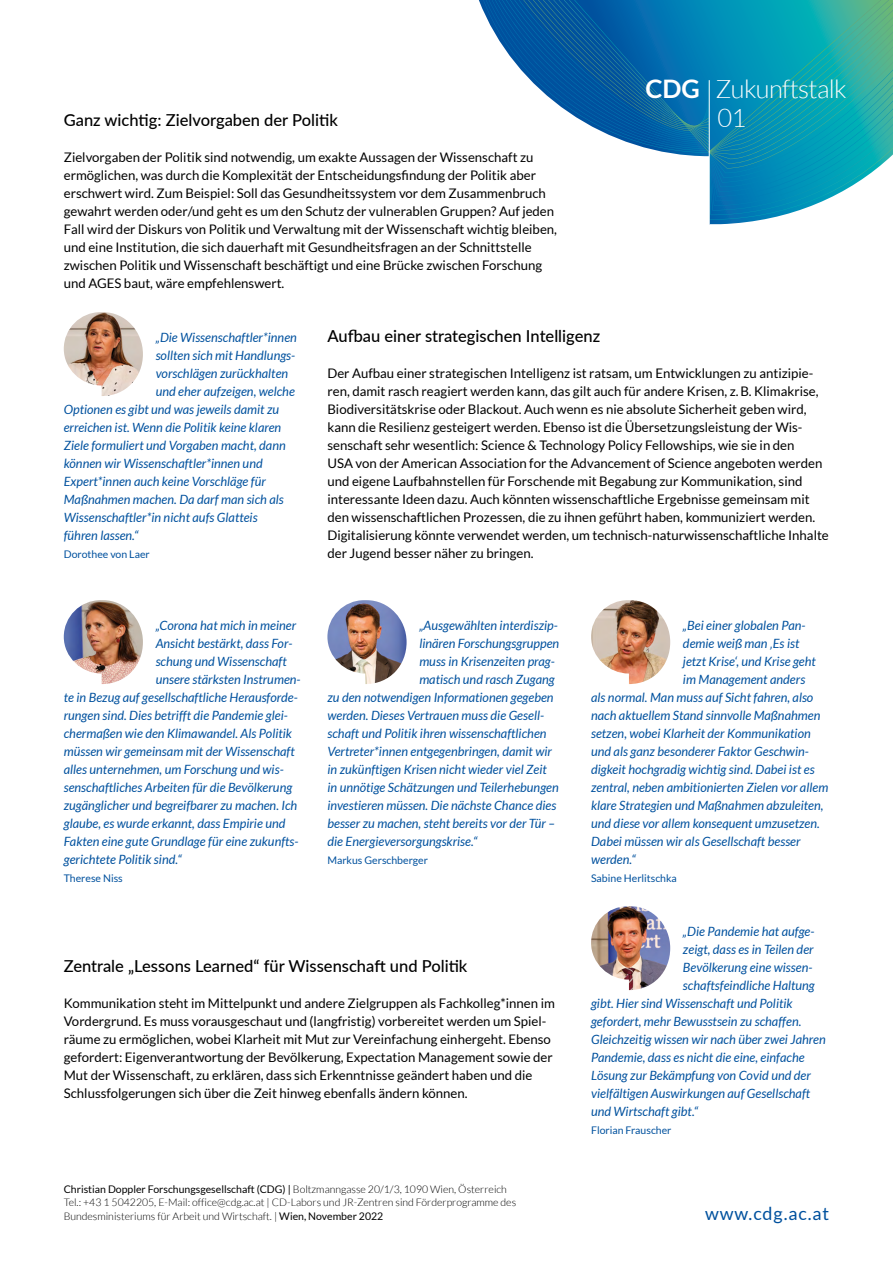
<style>
.page{position:relative;width:893px;height:1263px;background:#fff}
.page>*{position:absolute;margin:0;border:0;box-sizing:border-box;transform-origin:0 0}
.t1{font:300 25.5px/28.5px "Lato";letter-spacing:-.025em;color:#fff}
.t2{font:18px "Lato";letter-spacing:.05em;color:#00519e}
.t3{font:500 16.5px "Lato";color:#000}
.t4{font:13.2px/18px "Lato";color:#000}
.t5{font:italic 12.75px "Lato";color:#00519e}
.t6{font:300 10.5px/13.5px "Lato";color:#000}
.t7{font:10.5px "Lato";color:#00519e}
.s1{font-weight:700}
.s2{font-weight:400}
</style>
<div class="page">
<svg style="left:483px;top:0;width:300px;height:220px"></svg>
<svg style="left:486px;top:0;width:314px;height:215px"></svg>
<svg style="left:489px;top:0;width:322px;height:210px"></svg>
<svg style="left:492px;top:0;width:331px;height:206px"></svg>
<svg style="left:495px;top:0;width:339px;height:201px"></svg>
<svg style="left:498px;top:0;width:343px;height:196px"></svg>
<svg style="left:502px;top:0;width:348px;height:192px"></svg>
<svg style="left:506px;top:0;width:352px;height:187px"></svg>
<svg style="left:510px;top:0;width:354px;height:182px"></svg>
<svg style="left:514px;top:0;width:357px;height:178px"></svg>
<svg style="left:519px;top:0;width:358px;height:173px"></svg>
<svg style="left:523px;top:0;width:359px;height:168px"></svg>
<svg style="left:528px;top:0;width:360px;height:164px"></svg>
<svg style="left:533px;top:0;width:360px;height:159px"></svg>
<svg style="left:538px;top:0;width:355px;height:154px"></svg>
<svg style="left:564px;top:0;width:329px;height:152px"></svg>
<svg style="left:569px;top:0;width:320px;height:152px;background:#489fa0"></svg>
<svg style="left:574px;top:0;width:307px;height:152px;background:#118baf"></svg>
<hr style="left:709px;top:80px;width:1px;height:144px;background:#fff">
<img style="left:64px;top:312px;width:79px;height:84px">
<img style="left:64px;top:600px;width:79px;height:84px">
<img style="left:327px;top:600px;width:80px;height:84px">
<img style="left:591px;top:600px;width:79px;height:84px">
<img style="left:591px;top:906px;width:79px;height:84px">
<h1 class="t1" style="left:717px;top:75px;width:131px;text-indent:-72px"><span class="s1">CDG</span> Zukunftstalk<br>01</h1>
<p class="t3" style="left:64px;top:108px;width:276px">Ganz wichtig: Zielvorgaben der Politik</p>
<p class="t4" style="left:64px;top:148px;width:495px">Zielvorgaben der Politik sind notwendig, um exakte Aussagen der Wissenschaft zu ermöglichen, was durch die Komplexität der Entscheidungsfindung der Politik aber erschwert wird. Zum Beispiel: Soll das Gesundheitssystem vor dem Zusammenbruch gewahrt werden oder/und geht es um den Schutz der vulnerablen Gruppen? Auf jeden Fall wird der Diskurs von Politik und Verwaltung mit der Wissenschaft wichtig bleiben, und eine Institution, die sich dauerhaft mit Gesundheitsfragen an der Schnittstelle zwischen Politik und Wissenschaft beschäftigt und eine Brücke zwischen Forschung und AGES baut, wäre empfehlenswert.</p>
<p class="t3" style="left:327px;top:324px;width:274px">Aufbau einer strategischen Intelligenz</p>
<p class="t4" style="left:327px;top:364px;width:503px">Der Aufbau einer strategischen Intelligenz ist ratsam, um Entwicklungen zu antizipie&shy;ren, damit rasch reagiert werden kann, das gilt auch für andere Krisen, z.B. Klimakrise, Biodiversitätskrise oder Blackout. Auch wenn es nie absolute Sicherheit geben wird, kann die Resilienz gesteigert werden. Ebenso ist die Übersetzungsleistung der Wis&shy;senschaft sehr wesentlich: Science &amp; Technology Policy Fellowships, wie sie in den<br>USA von der American Association for the Advancement of Science angeboten werden und eigene Laufbahnstellen für Forschende mit Begabung zur Kommunikation, sind interessante Ideen dazu. Auch könnten wissenschaftliche Ergebnisse gemeinsam mit den wissenschaftlichen Prozessen, die zu ihnen geführt haben, kommuniziert werden.<br>Digitalisierung könnte verwendet werden, um technisch-naturwissenschaftliche Inhalte der Jugend besser näher zu bringen.</p>
<p class="t5" style="left:156px;top:330px;width:143px">„Die Wissenschaftler*innen</p>
<p class="t5" style="left:156px;top:348px;width:141px">sollten sich mit Handlungs-</p>
<p class="t5" style="left:156px;top:366px;width:134px">vorschlägen zurückhalten</p>
<p class="t5" style="left:156px;top:384px;width:141px">und eher aufzeigen, welche</p>
<p class="t5" style="left:64px;top:402px;width:217px">Optionen es gibt und was jeweils damit zu</p>
<p class="t5" style="left:64px;top:420px;width:219px">erreichen ist. Wenn die Politik keine klaren</p>
<p class="t5" style="left:64px;top:438px;width:224px">Ziele formuliert und Vorgaben macht, dann</p>
<p class="t5" style="left:64px;top:456px;width:200px">können wir Wissenschaftler*innen und</p>
<p class="t5" style="left:64px;top:474px;width:204px">Expert*innen auch keine Vorschläge für</p>
<p class="t5" style="left:64px;top:492px;width:222px">Maßnahmen machen. Da darf man sich als</p>
<p class="t5" style="left:64px;top:510px;width:195px">Wissenschaftler*in nicht aufs Glatteis</p>
<p class="t5" style="left:64px;top:528px;width:76px">führen lassen.“</p>
<p class="t7" style="left:64px;top:548px;width:87px">Dorothee von Laer</p>
<p class="t5" style="left:156px;top:618px;width:142px">„Corona hat mich in meiner</p>
<p class="t5" style="left:156px;top:636px;width:138px">Ansicht bestärkt, dass For-</p>
<p class="t5" style="left:156px;top:654px;width:133px">schung und Wissenschaft</p>
<p class="t5" style="left:156px;top:672px;width:146px">unsere stärksten Instrumen-</p>
<p class="t5" style="left:64px;top:690px;width:235px">te in Bezug auf gesellschaftliche Herausforde-</p>
<p class="t5" style="left:64px;top:708px;width:226px">rungen sind. Dies betrifft die Pandemie glei-</p>
<p class="t5" style="left:64px;top:726px;width:230px">chermaßen wie den Klimawandel. Als Politik</p>
<p class="t5" style="left:64px;top:744px;width:232px">müssen wir gemeinsam mit der Wissenschaft</p>
<p class="t5" style="left:64px;top:762px;width:221px">alles unternehmen, um Forschung und wis-</p>
<p class="t5" style="left:64px;top:780px;width:230px">senschaftliches Arbeiten für die Bevölkerung</p>
<p class="t5" style="left:64px;top:798px;width:235px">zugänglicher und begreifbarer zu machen. Ich</p>
<p class="t5" style="left:64px;top:816px;width:223px">glaube, es wurde erkannt, dass Empirie und</p>
<p class="t5" style="left:64px;top:834px;width:236px">Fakten eine gute Grundlage für eine zukunfts-</p>
<p class="t5" style="left:64px;top:852px;width:119px">gerichtete Politik sind.“</p>
<p class="t7" style="left:64px;top:872px;width:61px">Therese Niss</p>
<p class="t5" style="left:419px;top:618px;width:140px">„Ausgewählten interdiszip-</p>
<p class="t5" style="left:419px;top:636px;width:142px">linären Forschungsgruppen</p>
<p class="t5" style="left:419px;top:654px;width:137px">muss in Krisenzeiten prag-</p>
<p class="t5" style="left:419px;top:672px;width:137px">matisch und rasch Zugang</p>
<p class="t5" style="left:327px;top:690px;width:228px">zu den notwendigen Informationen gegeben</p>
<p class="t5" style="left:327px;top:708px;width:218px">werden. Dieses Vertrauen muss die Gesell-</p>
<p class="t5" style="left:327px;top:726px;width:221px">schaft und Politik ihren wissenschaftlichen</p>
<p class="t5" style="left:327px;top:744px;width:226px">Vertreter*innen entgegenbringen, damit wir</p>
<p class="t5" style="left:327px;top:762px;width:221px">in zukünftigen Krisen nicht wieder viel Zeit</p>
<p class="t5" style="left:327px;top:780px;width:233px">in unnötige Schätzungen und Teilerhebungen</p>
<p class="t5" style="left:327px;top:798px;width:230px">investieren müssen. Die nächste Chance dies</p>
<p class="t5" style="left:327px;top:816px;width:229px">besser zu machen, steht bereits vor der Tür –</p>
<p class="t5" style="left:327px;top:834px;width:151px">die Energieversorgungskrise.“</p>
<p class="t7" style="left:327px;top:854px;width:102px">Markus Gerschberger</p>
<p class="t3" style="left:64px;top:954px;width:405px">Zentrale „Lessons Learned“ für Wissenschaft und Politik</p>
<p class="t4" style="left:64px;top:994px;width:493px">Kommunikation steht im Mittelpunkt und andere Zielgruppen als Fachkolleg*innen im Vordergrund. Es muss vorausgeschaut und (langfristig) vorbereitet werden um Spiel&shy;räume zu ermöglichen, wobei Klarheit mit Mut zur Vereinfachung einhergeht. Ebenso gefordert: Eigenverantwortung der Bevölkerung, Expectation Management sowie der Mut der Wissenschaft, zu erklären, dass sich Erkenntnisse geändert haben und die Schlussfolgerungen sich über die Zeit hinweg ebenfalls ändern können.</p>
<p class="t6" style="left:64px;top:1182px;width:454px"><span class="s2">Christian Doppler Forschungsgesellschaft (CDG) |</span> Boltzmanngasse 20/1/3, 1090 Wien, Österreich<br>Tel.: +43 1 5042205, E-Mail: office@cdg.ac.at | CD-Labors und JR-Zentren sind Förderprogramme des<br>Bundesministeriums für Arbeit und Wirtschaft. | <span class="s2">Wien, November 2022</span></p>
<p class="t5" style="left:683px;top:618px;width:124px">„Bei einer globalen Pan-</p>
<p class="t5" style="left:683px;top:636px;width:118px">demie weiß man ‚Es ist</p>
<p class="t5" style="left:683px;top:654px;width:134px">jetzt Krise‘, und Krise geht</p>
<p class="t5" style="left:683px;top:672px;width:124px">im Management anders</p>
<p class="t5" style="left:591px;top:690px;width:224px">als normal. Man muss auf Sicht fahren, also</p>
<p class="t5" style="left:591px;top:708px;width:231px">nach aktuellem Stand sinnvolle Maßnahmen</p>
<p class="t5" style="left:591px;top:726px;width:221px">setzen, wobei Klarheit der Kommunikation</p>
<p class="t5" style="left:591px;top:744px;width:219px">und als ganz besonderer Faktor Geschwin-</p>
<p class="t5" style="left:591px;top:762px;width:225px">digkeit hochgradig wichtig sind. Dabei ist es</p>
<p class="t5" style="left:591px;top:780px;width:239px">zentral, neben ambitionierten Zielen vor allem</p>
<p class="t5" style="left:591px;top:798px;width:234px">klare Strategien und Maßnahmen abzuleiten,</p>
<p class="t5" style="left:591px;top:816px;width:230px">und diese vor allem konsequent umzusetzen.</p>
<p class="t5" style="left:591px;top:834px;width:211px">Dabei müssen wir als Gesellschaft besser</p>
<p class="t5" style="left:591px;top:852px;width:46px">werden.“</p>
<p class="t7" style="left:591px;top:872px;width:87px">Sabine Herlitschka</p>
<p class="t5" style="left:683px;top:924px;width:133px">„Die Pandemie hat aufge-</p>
<p class="t5" style="left:683px;top:942px;width:132px">zeigt, dass es in Teilen der</p>
<p class="t5" style="left:683px;top:960px;width:131px">Bevölkerung eine wissen-</p>
<p class="t5" style="left:683px;top:978px;width:133px">schaftsfeindliche Haltung</p>
<p class="t5" style="left:591px;top:996px;width:203px">gibt. Hier sind Wissenschaft und Politik</p>
<p class="t5" style="left:591px;top:1014px;width:212px">gefordert, mehr Bewusstsein zu schaffen.</p>
<p class="t5" style="left:591px;top:1032px;width:236px">Gleichzeitig wissen wir nach über zwei Jahren</p>
<p class="t5" style="left:591px;top:1050px;width:215px">Pandemie, dass es nicht die eine, einfache</p>
<p class="t5" style="left:591px;top:1068px;width:221px">Lösung zur Bekämpfung von Covid und der</p>
<p class="t5" style="left:591px;top:1086px;width:221px">vielfältigen Auswirkungen auf Gesellschaft</p>
<p class="t5" style="left:591px;top:1104px;width:109px">und Wirtschaft gibt.“</p>
<p class="t7" style="left:591px;top:1124px;width:82px">Florian Frauscher</p>
<h2 class="t2" style="left:705px;top:1203px;width:126px">www.cdg.ac.at</h2>
</div>
